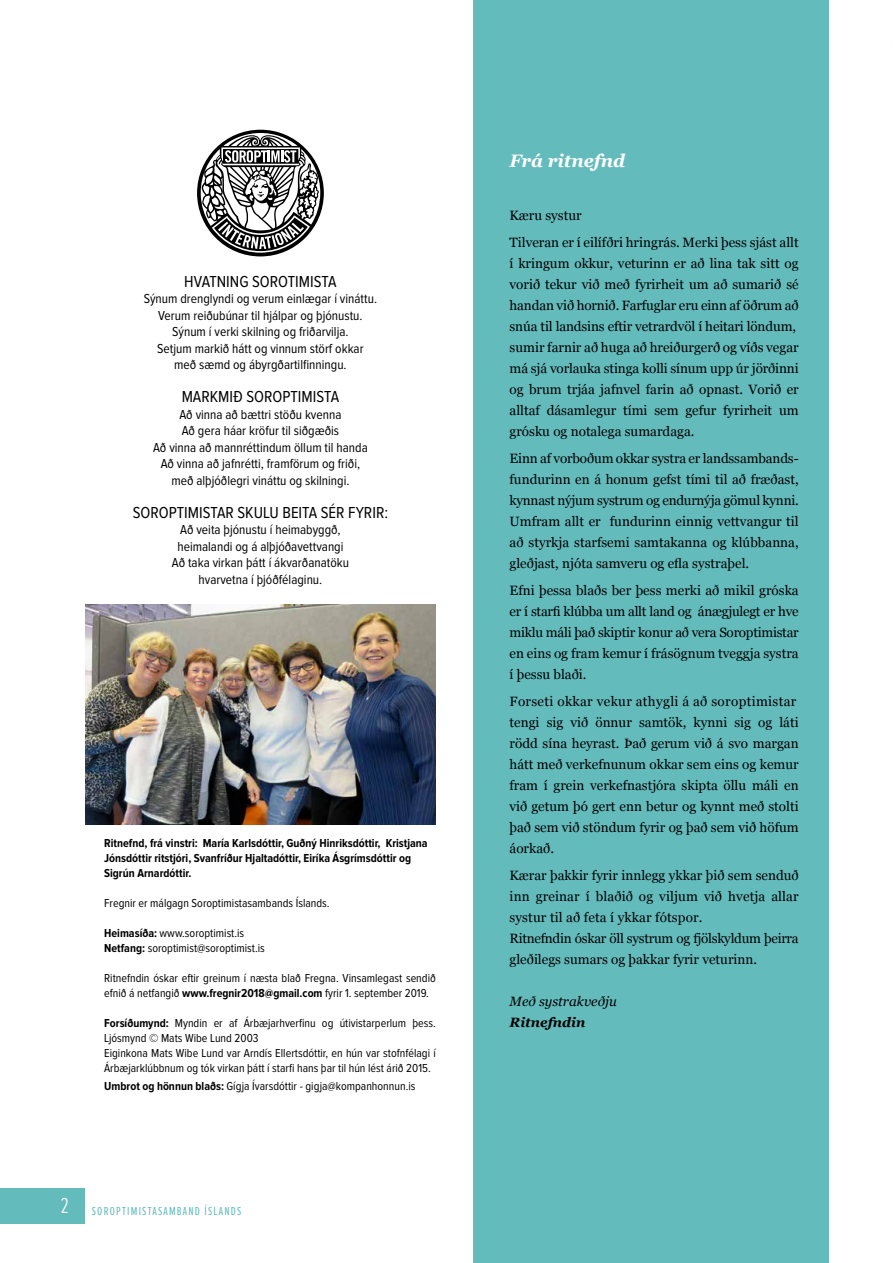
<style>
.page{position:relative;width:893px;height:1263px;background:#fff}
.page>*{position:absolute;margin:0;border:0;box-sizing:border-box;transform-origin:0 0}
.t1{font:italic 700 18px "Georgia";color:#fff}
.t2{font:16.5px "Proxima Nova Cond";color:#000}
.t3{font:13.5px/21px "Georgia";color:#000}
.t4{font:13.5px/16.5px "Proxima Nova Cond";color:#000;text-align:center}
.t5{font:italic 13.5px "Georgia";color:#000}
.t6{font:italic 700 13.5px "Georgia";color:#000}
.t7{font:12px/15px "Proxima Nova Cond";color:#000}
.t8{font:700 12px/15px "Proxima Nova Cond";color:#000}
.t9{font:12px "Proxima Nova Ex Cn";letter-spacing:.1em;color:#64bbbc}
.s1{font-weight:700}
</style>
<div class="page">
<div style="left:0;top:1188px;width:85px;height:36px;background:#64bbbc"></div>
<div style="left:473px;top:0;width:356px;height:1263px;background:#64bbbc"></div>
<svg style="left:197px;top:130px;width:127px;height:126px"></svg>
<svg style="left:201px;top:133px;width:119px;height:120px"></svg>
<img style="left:85px;top:604px;width:351px;height:220px">
<p class="t2" style="left:184px;top:274px;width:154px">HVATNING SOROTIMISTA</p>
<p class="t4" style="left:144px;top:291px;width:235px">Sýnum drenglyndi og verum einlægar í vináttu.<br>Verum reiðubúnar til hjálpar og þjónustu.<br>Sýnum í verki skilning og friðarvilja.<br>Setjum markið hátt og vinnum störf okkar<br>með sæmd og ábyrgðartilfinningu.</p>
<p class="t2" style="left:182px;top:389px;width:159px">MARKMIÐ SOROPTIMISTA</p>
<p class="t4" style="left:153px;top:407px;width:216px">Að vinna að bættri stöðu kvenna<br>Að gera háar kröfur til siðgæðis<br>Að vinna að mannréttindum öllum til handa Að vinna að jafnrétti, framförum og friði, með alþjóðlegri vináttu og skilningi.</p>
<p class="t2" style="left:133px;top:505px;width:257px">SOROPTIMISTAR SKULU BEITA SÉR FYRIR:</p>
<p class="t4" style="left:172px;top:522px;width:179px">Að veita þjónustu í heimabyggð, heimalandi og á alþjóðavettvangi<br>Að taka virkan þátt í ákvarðanatöku hvarvetna í þjóðfélaginu.</p>
<p class="t8" style="left:104px;top:836px;width:325px">Ritnefnd, frá vinstri: María Karlsdóttir, Guðný Hinriksdóttir, Kristjana<br>Jónsdóttir ritstjóri, Svanfríður Hjaltadóttir, Eiríka Ásgrímsdóttir og<br>Sigrún Arnardóttir.</p>
<p class="t7" style="left:104px;top:896px;width:227px">Fregnir er málgagn Soroptimistasambands Íslands.</p>
<p class="t7" style="left:104px;top:926px;width:162px"><span class="s1">Heimasíða:</span> www.soroptimist.is<br><span class="s1">Netfang:</span> soroptimist@soroptimist.is</p>
<p class="t7" style="left:104px;top:971px;width:333px">Ritnefndin óskar eftir greinum í næsta blað Fregna. Vinsamlegast sendið efnið á netfangið <span class="s1">www.fregnir2018@gmail.com</span> fyrir 1. september 2019.</p>
<p class="t7" style="left:104px;top:1016px;width:333px"><span class="s1">Forsíðumynd:</span> Myndin er af Árbæjarhverfinu og útivistarperlum þess.<br>Ljósmynd © Mats Wibe Lund 2003<br>Eiginkona Mats Wibe Lund var Arndís Ellertsdóttir, en hún var stofnfélagi í Árbæjarklúbbnum og tók virkan þátt í starfi hans þar til hún lést árið 2015.</p>
<p class="t7" style="left:104px;top:1079px;width:313px"><span class="s1">Umbrot og hönnun blaðs:</span> Gígja Ívarsdóttir - gigja@kompanhonnun.is</p>
<p class="t9" style="left:60px;top:1206px;width:182px"><sup>2</sup> SOROPTIMISTASAMBAND ÍSLANDS</p>
<h1 class="t1" style="left:510px;top:147px;width:117px">Frá ritnefnd</h1>
<p class="t3" style="left:510px;top:201px;width:291px;line-height:27px">Kæru systur<br>Tilveran er í eilífðri hringrás. Merki þess sjást allt</p>
<p class="t3" style="left:510px;top:252px;width:291px">í kringum okkur, veturinn er að lina tak sitt og vorið tekur við með fyrirheit um að sumarið sé handan við hornið. Farfuglar eru einn af öðrum að snúa til landsins eftir vetrardvöl í heitari löndum, sumir farnir að huga að hreiðurgerð og víðs vegar má sjá vorlauka stinga kolli sínum upp úr jörðinni og brum trjáa jafnvel farin að opnast. Vorið er alltaf dásamlegur tími sem gefur fyrirheit um grósku og notalega sumardaga.</p>
<p class="t3" style="left:510px;top:447px;width:291px;text-align:justify">Einn af vorboðum okkar systra er landssambands&shy;fundurinn en á honum gefst tími til að fræðast, kynnast nýjum systrum og endurnýja gömul kynni.<br>Umfram allt er fundurinn einnig vettvangur til að styrkja starfsemi samtakanna og klúbbanna, gleðjast, njóta samveru og efla systraþel.</p>
<p class="t3" style="left:510px;top:579px;width:291px;text-align:justify">Efni þessa blaðs ber þess merki að mikil gróska er í starfi klúbba um allt land og ánægjulegt er hve miklu máli það skiptir konur að vera Soroptimistar en eins og fram kemur í frásögnum tveggja systra í þessu blaði.</p>
<p class="t3" style="left:510px;top:690px;width:291px">Forseti okkar vekur athygli á að soroptimistar tengi sig við önnur samtök, kynni sig og láti rödd sína heyrast. Það gerum við á svo margan hátt með verkefnunum okkar sem eins og kemur fram í grein verkefnastjóra skipta öllu máli en við getum þó gert enn betur og kynnt með stolti það sem við stöndum fyrir og það sem við höfum áorkað.</p>
<p class="t3" style="left:510px;top:864px;width:291px">Kærar þakkir fyrir innlegg ykkar þið sem senduð inn greinar í blaðið og viljum við hvetja allar systur til að feta í ykkar fótspor.<br>Ritnefndin óskar öll systrum og fjölskyldum þeirra gleðilegs sumars og þakkar fyrir veturinn.</p>
<p class="t5" style="left:510px;top:991px;width:109px">Með systrakveðju</p>
<p class="t6" style="left:510px;top:1012px;width:77px">Ritnefndin</p>
</div>
